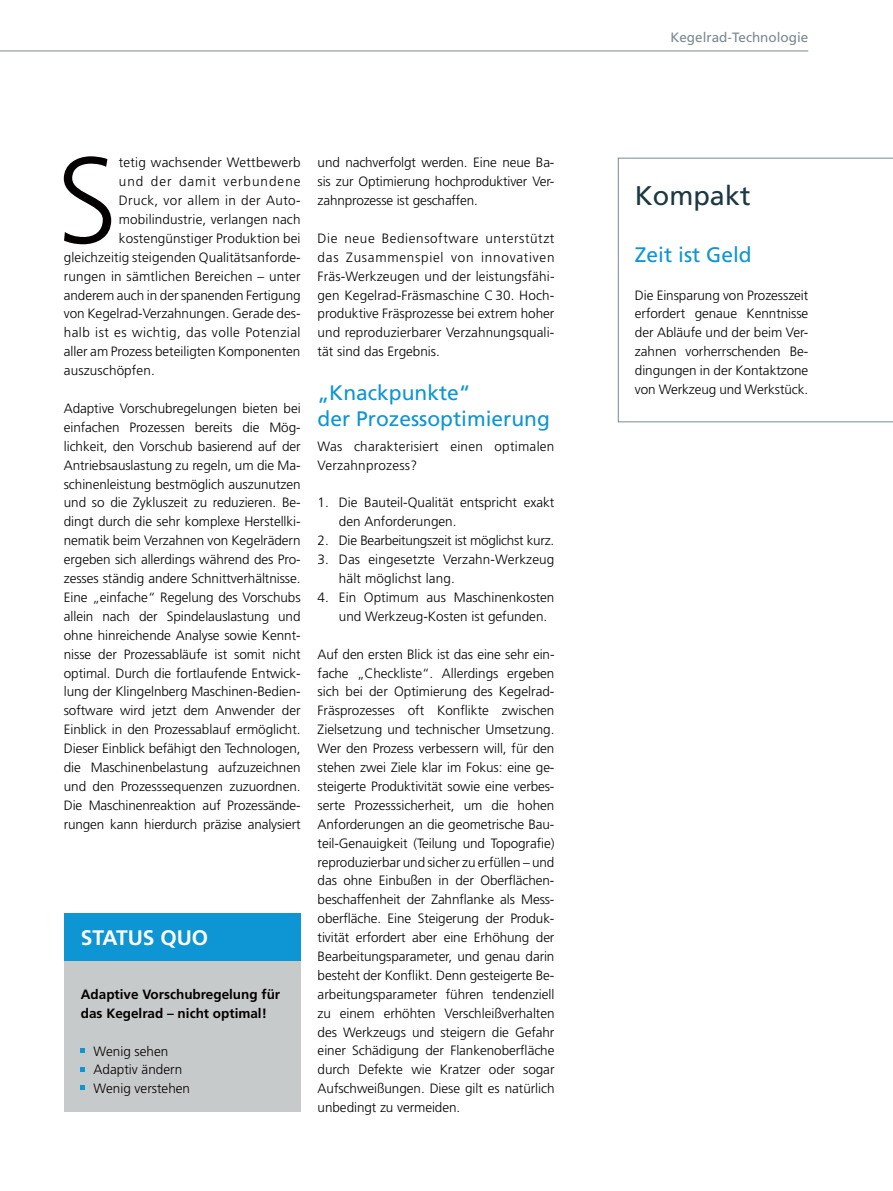
<style>
.page{position:relative;width:893px;height:1191px;background:#fff}
.page>*{position:absolute;margin:0;border:0;box-sizing:border-box;transform-origin:0 0}
.t1{font:300 121.8px "Frutiger LT Std";color:#040000}
.t2{font:27px "Frutiger LT Std";color:#1c3840}
.t3{font:21px/25.2px "Frutiger LT Std";color:#0e95d3}
.t4{font:700 21px "Frutiger LT Std";color:#fff}
.t5{font:300 13.5px/18.9px "Frutiger LT Std";color:#040000;text-align:justify}
.t6{font:300 13.5px "Frutiger LT Std";letter-spacing:.03em;color:#040000}
.t7{font:700 13.5px/18.9px "Frutiger LT Std";color:#040000}
.t8{font:300 13.5px/18.9px "Frutiger LT Std";letter-spacing:.02em;color:#040000}
.t9{font:300 13.5px "Frutiger LT Std";letter-spacing:-.02em;color:#040000}
.t10{font:300 13.5px "Frutiger LT Std";letter-spacing:.075em;color:#040000}
.t11{font:13.5px "Frutiger LT Std";color:#798991}
</style>
<div class="page">
<svg style="left:618px;top:158px;width:274px;height:264px"></svg>
<div style="left:64px;top:960px;width:236px;height:152px;background:#c7cacb"></div>
<svg style="left:81px;top:1048px;width:4px;height:4px"></svg>
<svg style="left:81px;top:1067px;width:4px;height:4px"></svg>
<svg style="left:81px;top:1086px;width:4px;height:4px"></svg>
<div style="left:64px;top:913px;width:236px;height:48px;background:#0e95d3"></div>
<hr style="left:0;top:51px;width:808px;height:1px;background:#798991">
<h1 class="t1" style="left:57px;top:148px;width:62px">S</h1>
<p class="t5" style="left:119px;top:154px;width:183px">tetig wachsender Wettbewerb</p>
<p class="t10" style="left:119px;top:176px;width:183px">und der damit verbundene</p>
<p class="t6" style="left:119px;top:195px;width:183px">Druck, vor allem in der Auto-</p>
<p class="t5" style="left:119px;top:210px;width:183px">mobilindustrie, verlangen nach</p>
<p class="t5" style="left:119px;top:229px;width:183px">kostengünstiger Produktion bei</p>
<p class="t5" style="left:64px;top:248px;width:238px">gleichzeitig steigenden Qualitätsanforde-</p>
<p class="t5" style="left:64px;top:267px;width:238px">rungen in sämtlichen Bereichen – unter</p>
<p class="t5" style="left:64px;top:286px;width:238px">anderem auch in der spanenden Fertigung</p>
<p class="t5" style="left:64px;top:305px;width:238px">von Kegelrad-Verzahnungen. Gerade des-</p>
<p class="t6" style="left:64px;top:327px;width:238px">halb ist es wichtig, das volle Potenzial</p>
<p class="t5" style="left:64px;top:343px;width:238px">aller am Prozess beteiligten Komponenten</p>
<p class="t5" style="left:64px;top:362px;width:93px">auszuschöpfen.</p>
<p class="t5" style="left:64px;top:399px;width:238px">Adaptive Vorschubregelungen bieten bei einfachen Prozessen bereits die Mög&shy;lichkeit, den Vorschub basierend auf der Antriebsauslastung zu regeln, um die Ma&shy;schinenleistung bestmöglich auszunutzen und so die Zykluszeit zu reduzieren. Be&shy;dingt durch die sehr komplexe Herstellki&shy;nematik beim Verzahnen von Kegelrädern ergeben sich allerdings während des Pro&shy;zesses ständig andere Schnittverhältnisse.<br>Eine „einfache“ Regelung des Vorschubs allein nach der Spindelauslastung und ohne hinreichende Analyse sowie Kennt&shy;nisse der Prozessabläufe ist somit nicht optimal. Durch die fortlaufende Entwick&shy;lung der Klingelnberg Maschinen-Bedien&shy;software wird jetzt dem Anwender der Einblick in den Prozessablauf ermöglicht.<br>Dieser Einblick befähigt den Technologen, die Maschinenbelastung aufzuzeichnen und den Prozesssequenzen zuzuordnen.<br>Die Maschinenreaktion auf Prozessände&shy;rungen kann hierdurch präzise analysiert</p>
<h3 class="t4" style="left:81px;top:929px;width:129px">STATUS QUO</h3>
<p class="t7" style="left:81px;top:985px;width:201px">Adaptive Vorschubregelung für das Kegelrad – nicht optimal!</p>
<p class="t5" style="left:94px;top:1042px;width:98px;text-align:left">Wenig sehen<br>Adaptiv ändern<br>Wenig verstehen</p>
<p class="t5" style="left:317px;top:154px;width:238px">und nachverfolgt werden. Eine neue Ba&shy;sis zur Optimierung hochproduktiver Ver&shy;zahnprozesse ist geschaffen.</p>
<p class="t5" style="left:317px;top:229px;width:238px">Die neue Bediensoftware unterstützt das Zusammenspiel von innovativen Fräs-Werkzeugen und der leistungsfähi&shy;gen Kegelrad-Fräsmaschine C 30. Hoch&shy;produktive Fräsprozesse bei extrem hoher und reproduzierbarer Verzahnungsquali&shy;tät sind das Ergebnis.</p>
<h3 class="t3" style="left:317px;top:381px;width:234px">„Knackpunkte“<br>der Prozessoptimierung</h3>
<p class="t8" style="left:317px;top:437px;width:238px">Was charakterisiert einen optimalen<br>Verzahnprozess?</p>
<p class="t5" style="left:339px;top:494px;width:217px;text-indent:-21px">1. Die Bauteil-Qualität entspricht exakt den Anforderungen.</p>
<p class="t9" style="left:317px;top:535px;width:238px">2. Die Bearbeitungszeit ist möglichst kurz.</p>
<p class="t5" style="left:339px;top:551px;width:217px;text-indent:-21px">3. Das eingesetzte Verzahn-Werkzeug hält möglichst lang.</p>
<p class="t5" style="left:339px;top:588px;width:217px;text-indent:-21px">4. Ein Optimum aus Maschinenkosten und Werkzeug-Kosten ist gefunden.</p>
<p class="t5" style="left:317px;top:645px;width:238px">Auf den ersten Blick ist das eine sehr ein&shy;fache „Checkliste“. Allerdings ergeben sich bei der Optimierung des Kegelrad-Fräsprozesses oft Konflikte zwischen Zielsetzung und technischer Umsetzung.<br>Wer den Prozess verbessern will, für den stehen zwei Ziele klar im Fokus: eine ge&shy;steigerte Produktivität sowie eine verbes&shy;serte Prozesssicherheit, um die hohen Anforderungen an die geometrische Bau&shy;teil-Genauigkeit (Teilung und Topografie) reproduzierbar und sicher zu erfüllen – und das ohne Einbußen in der Oberflächen&shy;beschaffenheit der Zahnflanke als Mess&shy;oberfläche. Eine Steigerung der Produk&shy;tivität erfordert aber eine Erhöhung der Bearbeitungsparameter, und genau darin besteht der Konflikt. Denn gesteigerte Be&shy;arbeitungsparameter führen tendenziell zu einem erhöhten Verschleißverhalten des Werkzeugs und steigern die Gefahr einer Schädigung der Flankenoberfläche durch Defekte wie Kratzer oder sogar Aufschweißungen. Diese gilt es natürlich unbedingt zu vermeiden.</p>
<p class="t11" style="left:670px;top:32px;width:139px">Kegelrad-Technologie</p>
<h2 class="t2" style="left:635px;top:184px;width:117px">Kompakt</h2>
<h3 class="t3" style="left:635px;top:243px;width:118px">Zeit ist Geld</h3>
<p class="t5" style="left:635px;top:286px;width:175px">Die Einsparung von Prozesszeit erfordert genaue Kenntnisse der Abläufe und der beim Ver&shy;zahnen vorherrschenden Be&shy;dingungen in der Kontaktzone von Werkzeug und Werkstück.</p>
</div>
